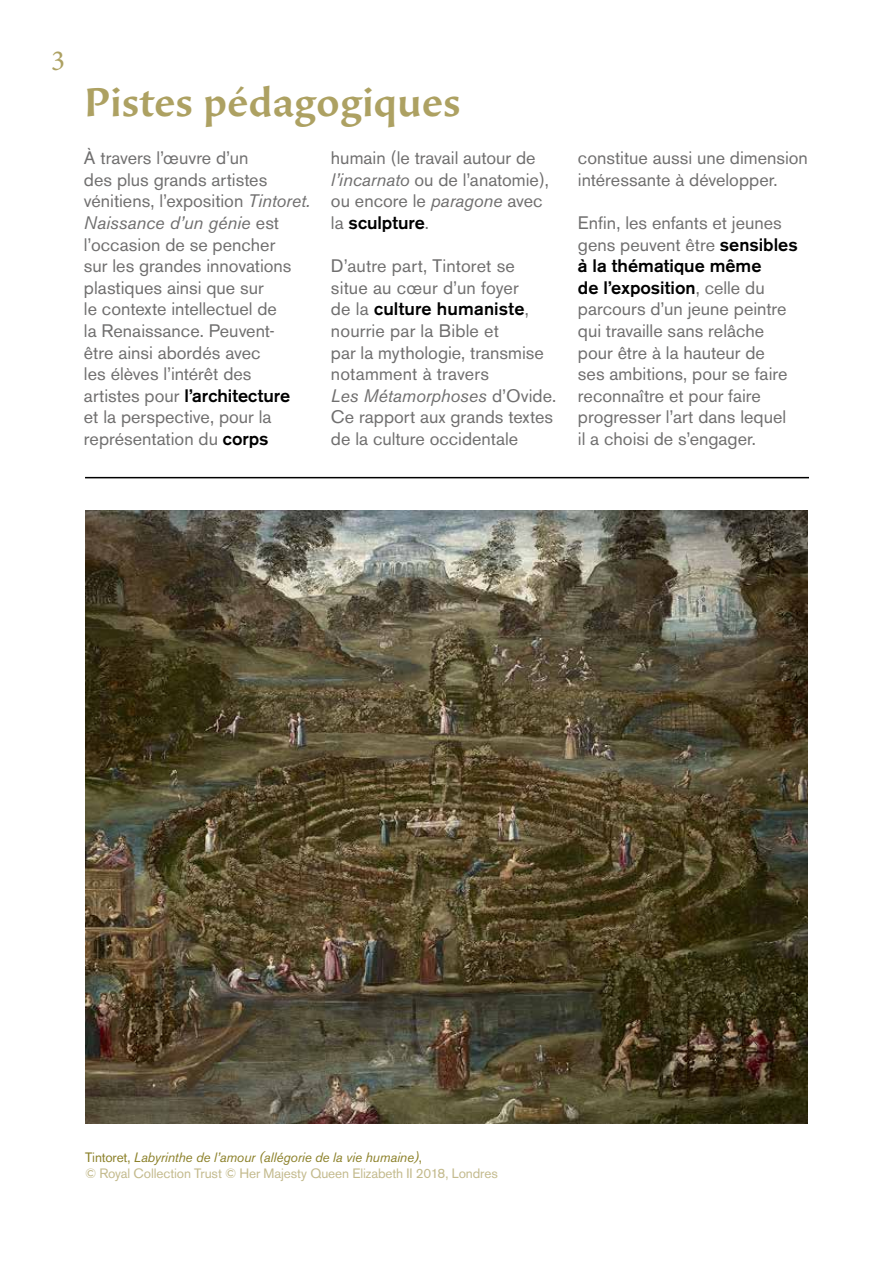
<style>
.page{position:relative;width:893px;height:1263px;background:#fff}
.page>*{position:absolute;margin:0;border:0;box-sizing:border-box;transform-origin:0 0}
.t1{font:500 41.1px "Beorcana Std";color:#ada162}
.t2{font:29.1px "Minion Pro";color:#ada162}
.t3{font:18px/21.6px "Akzidenz Grotesk BE";color:#706f6f}
.t4{font:13.5px/16.2px "Akzidenz Grotesk BE";letter-spacing:-.01em;color:#c3ba8d}
.s1{font-style:italic}
.s2{font-weight:500;color:#000}
.s3{color:#8c812a}
.s4{font-style:italic;color:#8c812a}
</style>
<div class="page">
<hr style="left:85px;top:477px;width:724px;height:1px;background:#000">
<img style="left:85px;top:510px;width:723px;height:613px">
<h2 class="t2" style="left:51px;top:41px;width:15px">3</h2>
<h1 class="t1" style="left:84px;top:79px;width:378px">Pistes pédagogiques</h1>
<p class="t3" style="left:84px;top:147px;width:228px">À travers l’œuvre d’un<br>des plus grands artistes vénitiens, l’exposition <span class="s1">Tintoret.<br>Naissance d’un génie</span> est l’occasion de se pencher<br>sur les grandes innovations plastiques ainsi que sur<br>le contexte intellectuel de<br>la Renaissance. Peuvent-<br>être ainsi abordés avec<br>les élèves l’intérêt des artistes pour <span class="s2">l’architecture<br></span>et la perspective, pour la représentation du <span class="s2">corps</span></p>
<p class="t3" style="left:331px;top:147px;width:220px">humain (le travail autour de <span class="s1">l’incarnato</span> ou de l’anatomie), ou encore le <span class="s1">paragone</span> avec la <span class="s2">sculpture</span>.</p>
<p class="t3" style="left:331px;top:255px;width:227px">D’autre part, Tintoret se situe au cœur d’un foyer<br>de la <span class="s2">culture humaniste</span>, nourrie par la Bible et<br>par la mythologie, transmise notamment à travers<br><span class="s1">Les Métamorphoses</span> d’Ovide.<br>Ce rapport aux grands textes de la culture occidentale</p>
<p class="t3" style="left:578px;top:147px;width:231px">constitue aussi une dimension intéressante à développer.</p>
<p class="t3" style="left:578px;top:212px;width:221px">Enfin, les enfants et jeunes gens peuvent être <span class="s2">sensibles à la thématique même<br>de l’exposition</span>, celle du parcours d’un jeune peintre qui travaille sans relâche pour être à la hauteur de<br>ses ambitions, pour se faire reconnaître et pour faire progresser l’art dans lequel il a choisi de s’engager.</p>
<p class="t4" style="left:85px;top:1149px;width:414px"><span class="s3">Tintoret,</span> <span class="s4">Labyrinthe de l’amour (allégorie de la vie humaine)</span><span class="s3">,<br></span>© Royal Collection Trust © Her Majesty Queen Elizabeth II 2018, Londres</p>
</div>
